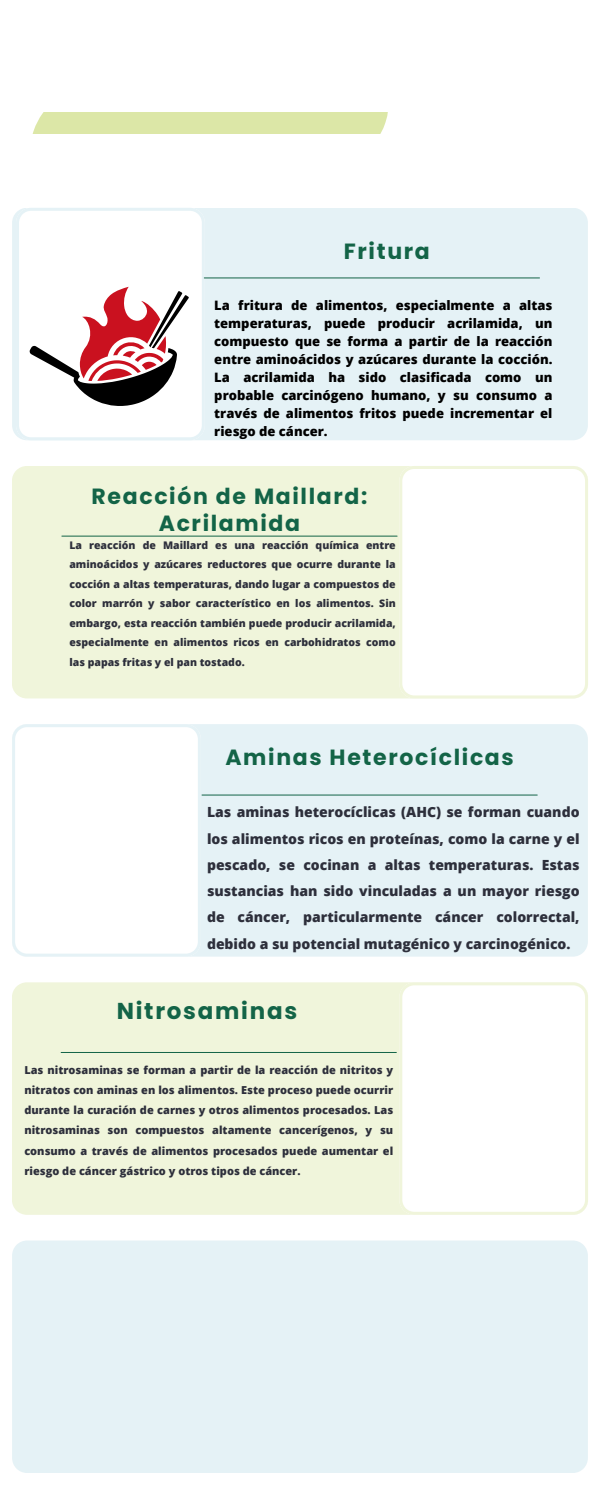
<style>
.page{position:relative;width:600px;height:1500px;background:#fff}
.page>*{position:absolute;margin:0;border:0;box-sizing:border-box;transform-origin:0 0}
.t1{font:700 23px "Poppins";letter-spacing:.075em;color:#136447}
.t2{font:700 22px/26.2px "Poppins";letter-spacing:.075em;color:#136447;text-align:center}
.t3{font:800 14px/26.2px "Open Sans";color:#2d2f3b;text-align:justify}
.t4{font:800 13px/18px "Open Sans";color:#000;text-align:justify}
.t5{font:800 11px/20.2px "Open Sans";color:#2d2f3b;text-align:justify}
.t6{font:800 10.5px/19.5px "Open Sans";color:#2d2f3b;text-align:justify}
</style>
<div class="page">
<div style="left:33px;top:112px;width:355px;height:21px;background:#dce7a7"></div>
<div style="left:12px;top:208px;width:576px;height:232px;background:#e5f2f6"></div>
<svg style="left:16px;top:208px;width:189px;height:232px"></svg>
<hr style="left:204px;top:278px;width:336px;height:1px;background:#136447">
<div style="left:12px;top:466px;width:387px;height:232px;background:#f0f5db"></div>
<svg style="left:399px;top:466px;width:189px;height:232px"></svg>
<hr style="left:62px;top:536px;width:335px;height:1px;background:#136447">
<div style="left:201px;top:724px;width:387px;height:233px;background:#e5f2f6"></div>
<svg style="left:12px;top:724px;width:189px;height:233px"></svg>
<hr style="left:202px;top:795px;width:335px;height:1px;background:#136447">
<div style="left:12px;top:1241px;width:576px;height:232px;background:#e5f2f6"></div>
<div style="left:12px;top:982px;width:387px;height:233px;background:#f0f5db"></div>
<svg style="left:399px;top:982px;width:189px;height:233px"></svg>
<hr style="left:61px;top:1052px;width:335px;height:1px;background:#136447">
<svg style="left:29px;top:287px;width:160px;height:120px"></svg>
<p class="t2" style="left:344px;top:239px;width:87px">Fritura</p>
<h2 class="t4" style="left:214px;top:296px;width:340px">La fritura de alimentos, especialmente a altas temperaturas, puede producir acrilamida, un compuesto que se forma a partir de la reacción entre aminoácidos y azúcares durante la cocción.<br>La acrilamida ha sido clasificada como un probable carcinógeno humano, y su consumo a través de alimentos fritos puede incrementar el riesgo de cáncer.</h2>
<p class="t2" style="left:92px;top:484px;width:277px">Reacción de Maillard:<br>Acrilamida</p>
<h1 class="t6" style="left:69px;top:535px;width:328px">La reacción de Maillard es una reacción química entre aminoácidos y azúcares reductores que ocurre durante la cocción a altas temperaturas, dando lugar a compuestos de color marrón y sabor característico en los alimentos. Sin embargo, esta reacción también puede producir acrilamida, especialmente en alimentos ricos en carbohidratos como las papas fritas y el pan tostado.</h1>
<h1 class="t2" style="left:225px;top:744px;width:290px">Aminas Heterocíclicas</h1>
<p class="t3" style="left:207px;top:799px;width:374px">Las aminas heterocíclicas (AHC) se forman cuando los alimentos ricos en proteínas, como la carne y el pescado, se cocinan a altas temperaturas. Estas sustancias han sido vinculadas a un mayor riesgo de cáncer, particularmente cáncer colorrectal, debido a su potencial mutagénico y carcinogénico.</p>
<h2 class="t1" style="left:117px;top:995px;width:182px">Nitrosaminas</h2>
<h1 class="t5" style="left:24px;top:1059px;width:370px">Las nitrosaminas se forman a partir de la reacción de nitritos y nitratos con aminas en los alimentos. Este proceso puede ocurrir durante la curación de carnes y otros alimentos procesados. Las nitrosaminas son compuestos altamente cancerígenos, y su consumo a través de alimentos procesados puede aumentar el riesgo de cáncer gástrico y otros tipos de cáncer.</h1>
</div>
